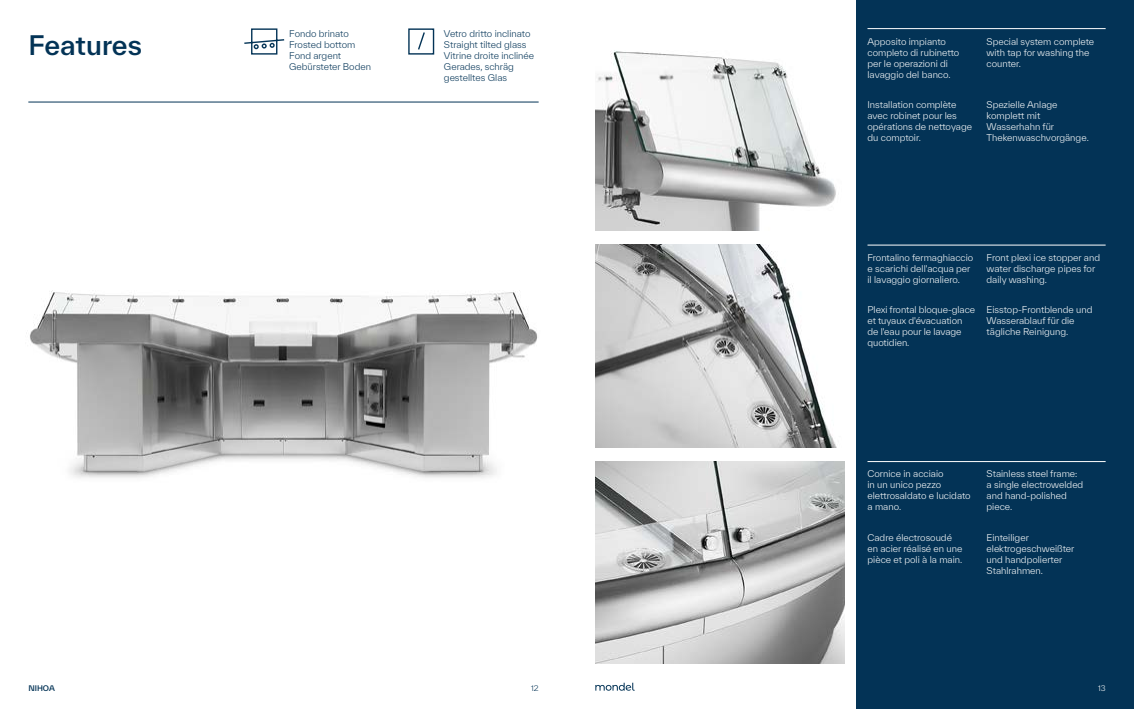
<style>
.page{position:relative;width:1134px;height:709px;background:#fff}
.page>*{position:absolute;margin:0;border:0;box-sizing:border-box;transform-origin:0 0}
.t1{font:500 26px "TWK Everett";color:#033356}
.t2{font:300 9px/11px "TWK Everett";color:#fff}
.t3{font:300 9px/11px "TWK Everett";color:#033356}
.t4{font:500 7.5px "TWK Everett";color:#033356}
.t5{font:300 7.5px "TWK Everett";color:#033356}
.t6{font:300 7.5px "TWK Everett";color:#fff}
</style>
<div class="page">
<img style="left:595px;top:461px;width:250px;height:202px">
<img style="left:595px;top:245px;width:242px;height:202px">
<img style="left:595px;top:50px;width:241px;height:181px">
<img style="left:30px;top:290px;width:508px;height:188px">
<svg style="left:595px;top:682px;width:40px;height:8px"></svg>
<hr style="left:28px;top:102px;width:511px;height:1px;background:#033356">
<div style="left:856px;top:0;width:278px;height:709px;background:#033356"></div>
<svg style="left:408px;top:28px;width:27px;height:27px"></svg>
<svg style="left:244px;top:28px;width:41px;height:27px"></svg>
<hr style="left:867px;top:461px;width:239px;height:1px;background:#fff">
<hr style="left:867px;top:245px;width:239px;height:1px;background:#fff">
<hr style="left:867px;top:28px;width:239px;height:1px;background:#fff">
<p class="t3" style="left:289px;top:28px;width:83px">Fondo brinato<br>Frosted bottom<br>Fond argent<br>Gebürsteter Boden</p>
<p class="t3" style="left:444px;top:28px;width:92px">Vetro dritto inclinato<br>Straight tilted glass<br>Vitrine droite inclinée<br>Gerades, schräg gestelltes Glas</p>
<h1 class="t1" style="left:28px;top:26px;width:115px">Features</h1>
<p class="t2" style="left:867px;top:36px;width:93px">Apposito impianto completo di rubinetto per le operazioni di lavaggio del banco.</p>
<p class="t2" style="left:867px;top:99px;width:106px">Installation complète avec robinet pour les opérations de nettoyage du comptoir.</p>
<p class="t2" style="left:986px;top:36px;width:109px">Special system complete with tap for washing the counter.</p>
<p class="t2" style="left:986px;top:99px;width:104px">Spezielle Anlage komplett mit<br>Wasserhahn für<br>Thekenwaschvorgänge.</p>
<p class="t2" style="left:867px;top:252px;width:107px">Frontalino fermaghiaccio e scarichi dell'acqua per il lavaggio giornaliero.</p>
<p class="t2" style="left:867px;top:304px;width:109px">Plexi frontal bloque-glace et tuyaux d'évacuation de l'eau pour le lavage quotidien.</p>
<p class="t2" style="left:986px;top:252px;width:115px">Front plexi ice stopper and water discharge pipes for daily washing.</p>
<p class="t2" style="left:986px;top:304px;width:107px">Eisstop-Frontblende und<br>Wasserablauf für die tägliche Reinigung.</p>
<p class="t4" style="left:28px;top:682px;width:28px">NIHOA</p>
<p class="t5" style="left:531px;top:683px;width:9px">12</p>
<p class="t2" style="left:867px;top:468px;width:105px">Cornice in acciaio<br>in un unico pezzo elettrosaldato e lucidato a mano.</p>
<p class="t2" style="left:867px;top:532px;width:96px">Cadre électrosoudé en acier réalisé en une pièce et poli à la main.</p>
<p class="t2" style="left:986px;top:468px;width:98px">Stainless steel frame: a single electrowelded and hand-polished piece.</p>
<p class="t2" style="left:986px;top:532px;width:89px">Einteiliger elektrogeschweißter und handpolierter<br>Stahlrahmen.</p>
<p class="t6" style="left:1098px;top:683px;width:9px">13</p>
</div>
